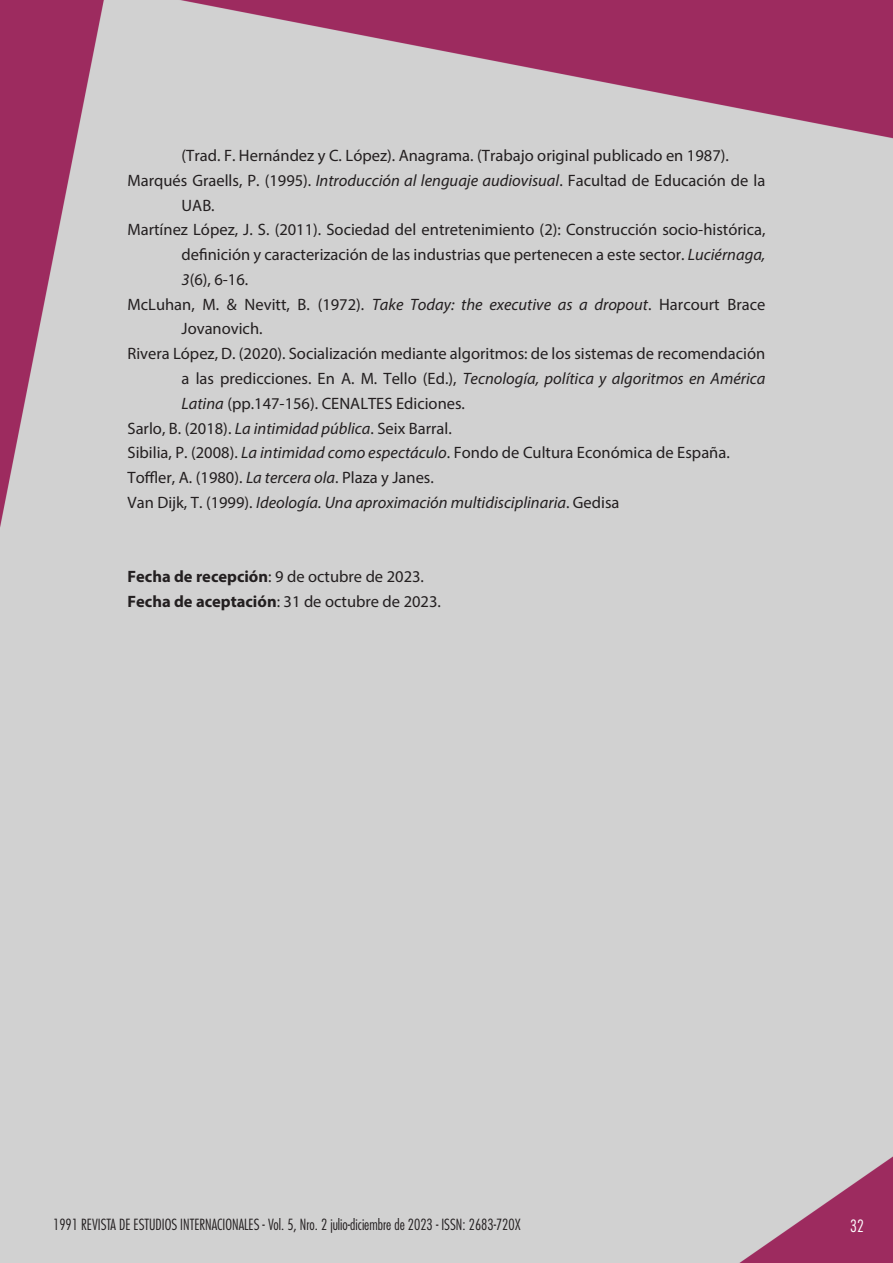
<style>
.page{position:relative;width:893px;height:1263px;background:#fff}
.page>*{position:absolute;margin:0;border:0;box-sizing:border-box;transform-origin:0 0}
.t1{font:16.5px/24.8px "Myriad Pro";color:#231f20}
.t2{font:italic 16.5px "Myriad Pro";color:#231f20}
.t3{font:300 condensed 16.5px "Futura";color:#fff}
.t4{font:300 condensed 15px "Futura";color:#231f20}
.s1{font-style:italic}
.s2{font-style:normal}
.s3{font-weight:700}
</style>
<div class="page">
<img style="left:0;top:0;width:893px;height:1263px">
<p class="t1" style="left:182px;top:143px;width:549px">(Trad. F. Hernández y C. López). Anagrama. (Trabajo original publicado en 1987).</p>
<p class="t1" style="left:182px;top:168px;width:585px;text-indent:-54px">Marqués Graells, P. (1995). <span class="s1">Introducción al lenguaje audiovisual</span>. Facultad de Educación de la<br>UAB.</p>
<p class="t1" style="left:182px;top:217px;width:585px;text-align:justify;text-indent:-54px">Martínez López, J. S. (2011). Sociedad del entretenimiento (2): Construcción socio-histórica, definición y caracterización de las industrias que pertenecen a este sector. <span class="s1">Luciérnaga, 3</span>(6), 6-16.</p>
<p class="t1" style="left:182px;top:292px;width:585px;text-indent:-54px">McLuhan, M. &amp; Nevitt, B. (1972). <span class="s1">Take Today: the executive as a dropout</span>. Harcourt Brace<br>Jovanovich.</p>
<p class="t1" style="left:182px;top:341px;width:585px;text-align:justify;text-indent:-54px">Rivera López, D. (2020). Socialización mediante algoritmos: de los sistemas de recomendación a las predicciones. En A. M. Tello (Ed.), <span class="s1">Tecnología, política y algoritmos en América Latina</span> (pp.147-156). CENALTES Ediciones.</p>
<p class="t1" style="left:128px;top:415px;width:326px">Sarlo, B. (2018). <span class="s1">La intimidad pública</span>. Seix Barral.</p>
<p class="t1" style="left:128px;top:440px;width:604px">Sibilia, P. (2008). <span class="s1">La intimidad como espectáculo</span>. Fondo de Cultura Económica de España.</p>
<p class="t1" style="left:128px;top:465px;width:308px">Toffler, A. (1980). <span class="s1">La tercera ola</span>. Plaza y Janes.</p>
<p class="t2" style="left:128px;top:492px;width:493px"><span class="s2">Van Dijk, T. (1999).</span> Ideología. Una aproximación multidisciplinaria<span class="s2">. Gedisa</span></p>
<p class="t1" style="left:128px;top:564px;width:298px"><span class="s3">Fecha de recepción</span>: 9 de octubre de 2023.</p>
<p class="t1" style="left:128px;top:589px;width:315px"><span class="s3">Fecha de aceptación</span>: 31 de octubre de 2023.</p>
<p class="t4" style="left:53px;top:1215px;width:469px">1991 REVISTA DE ESTUDIOS INTERNACIONALES - Vol. 5, Nro. 2 julio-diciembre de 2023 - ISSN: 2683-720X</p>
<p class="t3" style="left:850px;top:1216px;width:15px">32</p>
</div>
